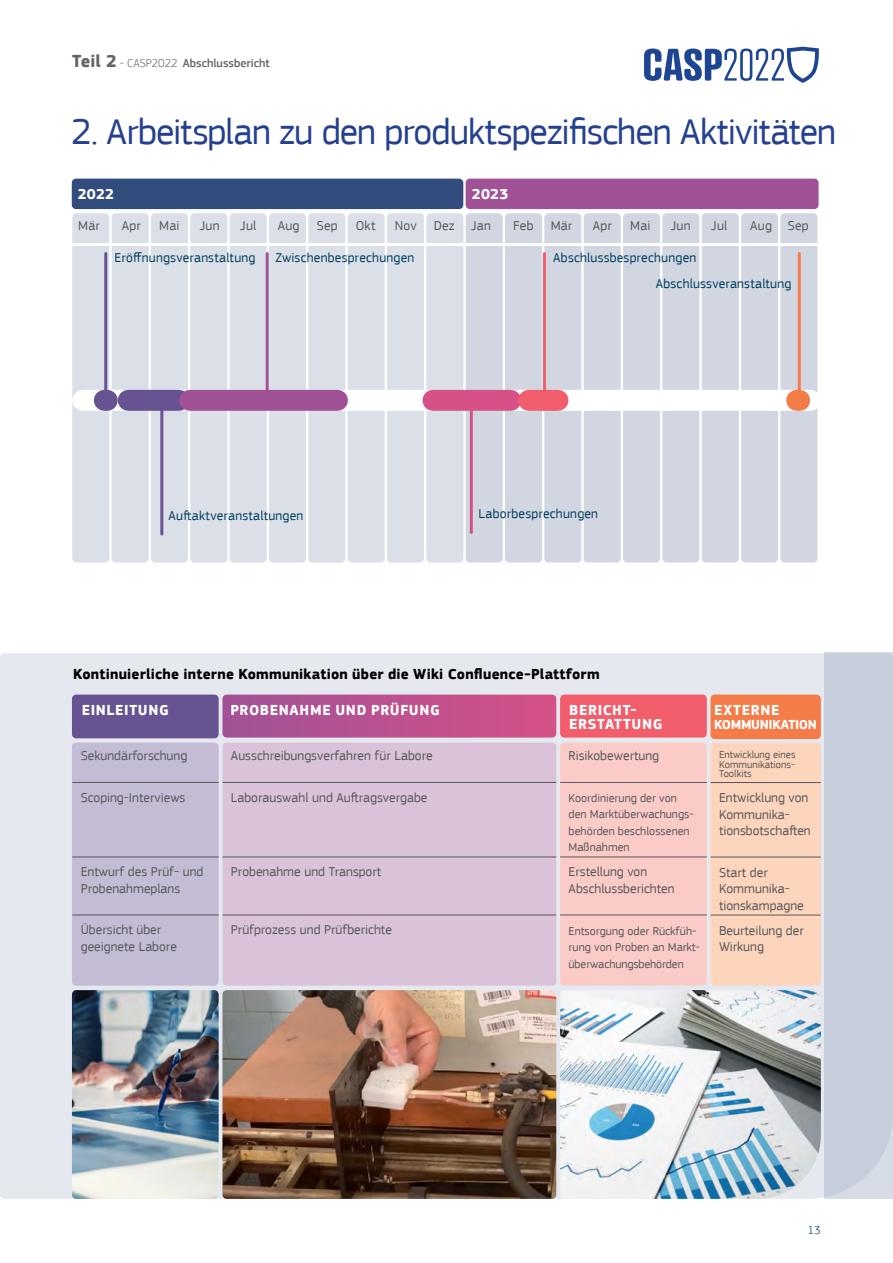
<style>
.page{position:relative;width:893px;height:1263px;background:#fff}
.page>*{position:absolute;margin:0;border:0;box-sizing:border-box;transform-origin:0 0}
.t1{font:37.5px "EC Square Sans Pro";letter-spacing:-.025em;color:#25408f}
.t2{font:700 15px "EC Square Sans Pro";letter-spacing:.015em;color:#000}
.t3{font:700 15px/13.5px "EC Square Sans Pro";letter-spacing:.045em;color:#fff}
.t4{font:13.5px/16.5px "EC Square Sans Pro";color:#58595b}
.t5{font:13.5px/25.5px "EC Square Sans Pro";letter-spacing:.015em;color:#02405d}
.t6{font:700 13.5px "EC Square Sans Pro";letter-spacing:-.025em;color:#fff}
.t7{font:12px/16.5px "EC Square Sans Pro";color:#58595b}
.t8{font:500 12px "EC Square Sans Pro";color:#636466}
.t9{font:300 12px "EC Square Sans Pro";color:#02405d}
.t10{font:10.5px/9.3px "EC Square Sans Pro";color:#58595b;text-align:justify}
.s1{font-weight:700;font-size:18px}
.s2{font-weight:300}
</style>
<div class="page">
<div style="left:0;top:653px;width:824px;height:546px;background:#e6e8ef"></div>
<div style="left:824px;top:652px;width:69px;height:547px;background:#c6cedc"></div>
<div style="left:72px;top:179px;width:391px;height:30px;background:#314c7d;border-radius:4px"></div>
<div style="left:466px;top:179px;width:353px;height:30px;background:#a15297;border-radius:4px"></div>
<div style="left:741px;top:213px;width:37px;height:350px;background:#d1d6e1;border-radius:4px"></div>
<div style="left:780px;top:213px;width:37px;height:350px;background:#d1d6e1;border-radius:4px"></div>
<div style="left:230px;top:213px;width:37px;height:350px;background:#dbdfe8;border-radius:4px"></div>
<div style="left:466px;top:213px;width:37px;height:350px;background:#d1d6e1;border-radius:4px"></div>
<div style="left:702px;top:213px;width:37px;height:350px;background:#d1d6e1;border-radius:4px"></div>
<div style="left:72px;top:213px;width:37px;height:350px;background:#dbdfe8;border-radius:4px"></div>
<div style="left:308px;top:213px;width:37px;height:350px;background:#dbdfe8;border-radius:4px"></div>
<div style="left:544px;top:213px;width:37px;height:350px;background:#d1d6e1;border-radius:4px"></div>
<div style="left:112px;top:213px;width:37px;height:350px;background:#dbdfe8;border-radius:4px"></div>
<div style="left:348px;top:213px;width:37px;height:350px;background:#dbdfe8;border-radius:4px"></div>
<div style="left:584px;top:213px;width:37px;height:350px;background:#d1d6e1;border-radius:4px"></div>
<div style="left:269px;top:213px;width:37px;height:350px;background:#dbdfe8;border-radius:4px"></div>
<div style="left:505px;top:213px;width:37px;height:350px;background:#d1d6e1;border-radius:4px"></div>
<div style="left:151px;top:213px;width:37px;height:350px;background:#dbdfe8;border-radius:4px"></div>
<div style="left:387px;top:213px;width:37px;height:350px;background:#dbdfe8;border-radius:4px"></div>
<div style="left:623px;top:213px;width:37px;height:350px;background:#d1d6e1;border-radius:4px"></div>
<div style="left:190px;top:213px;width:37px;height:350px;background:#dbdfe8;border-radius:4px"></div>
<div style="left:426px;top:213px;width:37px;height:350px;background:#dbdfe8;border-radius:4px"></div>
<div style="left:662px;top:213px;width:37px;height:350px;background:#d1d6e1;border-radius:4px"></div>
<hr style="left:72px;top:243px;width:773px;height:3px;background:#fff">
<svg style="left:83px;top:390px;width:727px;height:21px;background:#eedbe2"></svg>
<div style="left:433px;top:390px;width:78px;height:21px;background:#d55187"></div>
<div style="left:529px;top:390px;width:29px;height:21px;background:#f15d6b"></div>
<hr style="left:797px;top:390px;width:3px;height:21px;background:#f47c48">
<hr style="left:104px;top:390px;width:3px;height:21px;background:#675292">
<hr style="left:104px;top:254px;width:3px;height:145px;background:#675292">
<hr style="left:798px;top:254px;width:3px;height:145px;background:#f47c48">
<hr style="left:160px;top:401px;width:3px;height:133px;background:#675292">
<hr style="left:470px;top:401px;width:3px;height:131px;background:#d55187">
<div style="left:128px;top:390px;width:51px;height:21px;background:#675292"></div>
<div style="left:190px;top:390px;width:147px;height:21px;background:#a15297"></div>
<hr style="left:266px;top:254px;width:3px;height:145px;background:#a15297">
<hr style="left:543px;top:254px;width:3px;height:145px;background:#f15d6b">
<div style="left:72px;top:695px;width:147px;height:43px;background:#675292;border-radius:4px"></div>
<svg style="left:222px;top:694px;width:334px;height:43px;background:#bb5390"></svg>
<div style="left:560px;top:695px;width:147px;height:42px;background:#f15d6b;border-radius:4px"></div>
<div style="left:710px;top:695px;width:111px;height:44px;background:#f47c48;border-radius:4px"></div>
<div style="left:72px;top:743px;width:147px;height:243px;background:#c4bcd5;border-radius:4px"></div>
<div style="left:222px;top:743px;width:334px;height:243px;background:#dac2d9;border-radius:4px"></div>
<div style="left:560px;top:743px;width:147px;height:243px;background:#fbccc7;border-radius:4px"></div>
<div style="left:710px;top:743px;width:111px;height:243px;background:#fdd4bc;border-radius:4px"></div>
<hr style="left:72px;top:782px;width:147px;height:1px;background:#58595b">
<hr style="left:72px;top:856px;width:147px;height:1px;background:#58595b">
<hr style="left:72px;top:914px;width:147px;height:1px;background:#58595b">
<hr style="left:222px;top:782px;width:334px;height:1px;background:#58595b">
<hr style="left:222px;top:856px;width:334px;height:1px;background:#58595b">
<hr style="left:222px;top:914px;width:334px;height:1px;background:#58595b">
<hr style="left:560px;top:782px;width:147px;height:1px;background:#58595b">
<hr style="left:560px;top:856px;width:147px;height:1px;background:#58595b">
<hr style="left:560px;top:914px;width:147px;height:1px;background:#58595b">
<hr style="left:711px;top:782px;width:110px;height:1px;background:#58595b">
<hr style="left:711px;top:857px;width:110px;height:1px;background:#58595b">
<hr style="left:711px;top:915px;width:110px;height:1px;background:#58595b">
<img style="left:560px;top:990px;width:261px;height:209px">
<img style="left:222px;top:990px;width:334px;height:209px">
<img style="left:72px;top:990px;width:147px;height:209px">
<svg style="left:644px;top:47px;width:175px;height:36px"></svg>
<p class="t8" style="left:72px;top:56px;width:199px"><span class="s1">Teil 2</span> <span class="s2">- CASP2022</span> Abschlussbericht</p>
<h1 class="t1" style="left:71px;top:110px;width:766px">2. Arbeitsplan zu den produktspezifischen Aktivitäten</h1>
<p class="t3" style="left:78px;top:188px;width:38px">2022</p>
<p class="t3" style="left:472px;top:188px;width:38px">2023</p>
<p class="t4" style="left:78px;top:218px;width:23px">Mär</p>
<p class="t4" style="left:122px;top:218px;width:21px">Apr</p>
<p class="t4" style="left:159px;top:218px;width:22px">Mai</p>
<p class="t4" style="left:200px;top:218px;width:21px">Jun</p>
<p class="t4" style="left:240px;top:218px;width:18px">Jul</p>
<p class="t4" style="left:278px;top:218px;width:23px">Aug</p>
<p class="t4" style="left:317px;top:218px;width:22px">Sep</p>
<p class="t4" style="left:356px;top:218px;width:21px">Okt</p>
<p class="t4" style="left:395px;top:218px;width:23px">Nov</p>
<p class="t4" style="left:434px;top:218px;width:59px">Dez Jan</p>
<p class="t4" style="left:513px;top:218px;width:22px">Feb</p>
<p class="t4" style="left:551px;top:218px;width:23px">Mär</p>
<p class="t4" style="left:593px;top:218px;width:21px">Apr</p>
<p class="t4" style="left:630px;top:218px;width:22px">Mai</p>
<p class="t4" style="left:671px;top:218px;width:21px">Jun</p>
<p class="t4" style="left:711px;top:218px;width:18px">Jul</p>
<p class="t4" style="left:750px;top:218px;width:60px">Aug Sep</p>
<p class="t5" style="left:115px;top:245px;width:142px">Eröffnungsveranstaltung</p>
<p class="t5" style="left:275px;top:245px;width:140px">Zwischenbesprechungen</p>
<p class="t5" style="left:656px;top:245px;width:137px;text-indent:-103px">Abschlussbesprechungen<br>Abschlussveranstaltung</p>
<p class="t5" style="left:169px;top:503px;width:136px">Auftaktveranstaltungen</p>
<p class="t5" style="left:478px;top:501px;width:121px">Laborbesprechungen</p>
<p class="t2" style="left:73px;top:665px;width:528px">Kontinuierliche interne Kommunikation über die Wiki Confluence-Plattform</p>
<p class="t3" style="left:82px;top:704px;width:89px">EINLEITUNG</p>
<p class="t3" style="left:230px;top:704px;width:211px">PROBENAHME UND PRÜFUNG</p>
<p class="t3" style="left:569px;top:704px;width:95px">BERICHT-<br>ERSTATTUNG</p>
<p class="t3" style="left:714px;top:704px;width:67px">EXTERNE</p>
<p class="t6" style="left:714px;top:716px;width:104px">KOMMUNIKATION</p>
<p class="t4" style="left:81px;top:748px;width:108px">Sekundärforschung</p>
<p class="t4" style="left:81px;top:789px;width:106px">Scoping-Interviews</p>
<p class="t4" style="left:81px;top:864px;width:124px">Entwurf des Prüf- und<br>Probenahmeplans</p>
<p class="t4" style="left:81px;top:922px;width:98px">Übersicht über geeignete Labore</p>
<p class="t4" style="left:231px;top:748px;width:203px">Ausschreibungsverfahren für Labore</p>
<p class="t4" style="left:231px;top:789px;width:198px">Laborauswahl und Auftragsvergabe</p>
<p class="t4" style="left:231px;top:864px;width:152px">Probenahme und Transport</p>
<p class="t4" style="left:231px;top:922px;width:162px">Prüfprozess und Prüfberichte</p>
<p class="t4" style="left:569px;top:748px;width:92px">Risikobewertung</p>
<p class="t7" style="left:569px;top:790px;width:127px">Koordinierung der von den Marktüberwachungs&shy;behörden beschlossenen<br>Maßnahmen</p>
<p class="t4" style="left:569px;top:864px;width:108px">Erstellung von<br>Abschlussberichten</p>
<p class="t7" style="left:569px;top:922px;width:133px">Entsorgung oder Rückfüh&shy;rung von Proben an Markt&shy;überwachungsbehörden</p>
<p class="t10" style="left:719px;top:750px;width:78px">Entwicklung eines Kommunikations-Toolkits</p>
<p class="t4" style="left:719px;top:789px;width:93px">Entwicklung von<br>Kommunika&shy;tionsbotschaften</p>
<p class="t4" style="left:719px;top:864px;width:86px">Start der<br>Kommunika&shy;tionskampagne</p>
<p class="t4" style="left:719px;top:922px;width:86px">Beurteilung der<br>Wirkung</p>
<p class="t9" style="left:808px;top:1223px;width:14px">13</p>
</div>
